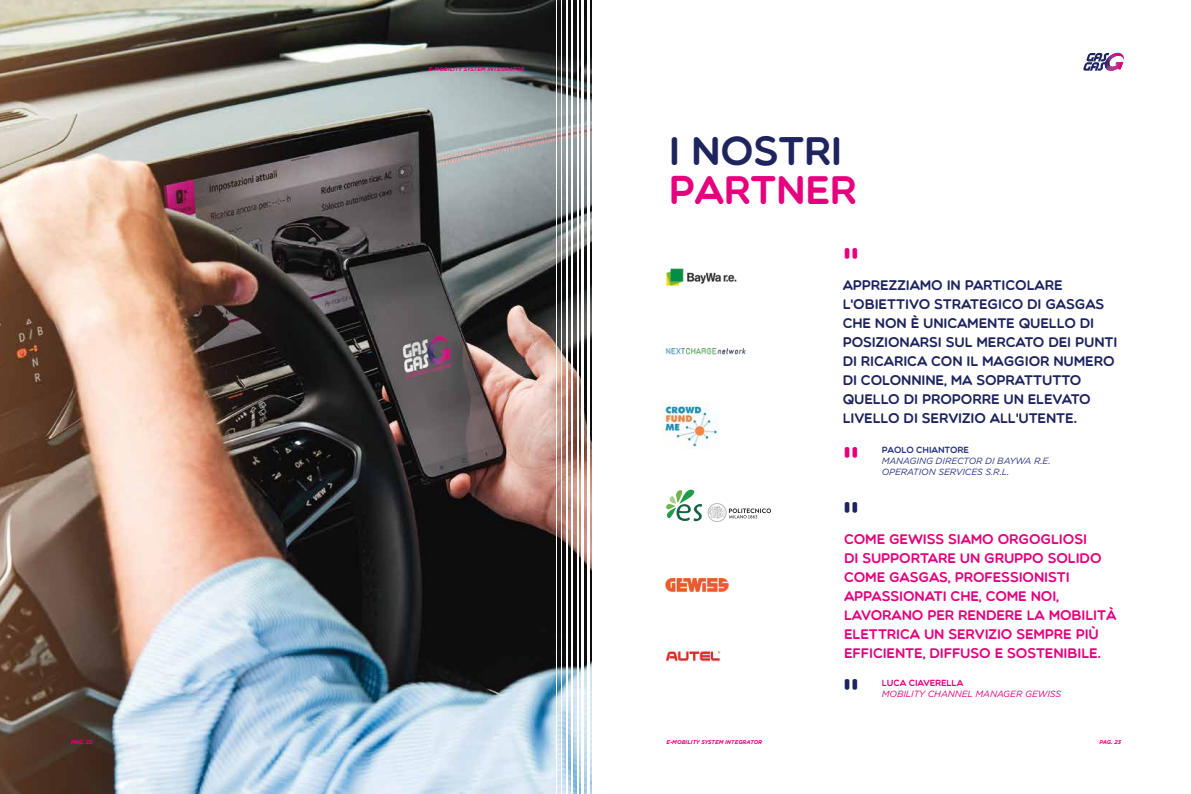
<style>
.page{position:relative;width:1191px;height:794px;background:#fff}
.page>*{position:absolute;margin:0;border:0;box-sizing:border-box;transform-origin:0 0}
.t1{font:40.2px "Multicolore";letter-spacing:-.01em;color:#1d245e}
.t2{font:40.2px "Multicolore";letter-spacing:-.01em;color:#e6007d}
.t3{font:14px/19px "Multicolore";letter-spacing:-.01em;color:#1d245e}
.t4{font:14px/19px "Multicolore";letter-spacing:-.01em;color:#e6007d}
.t5{font:italic 9px/10.8px "Gotham";letter-spacing:-.01em;color:#283583}
.t6{font:italic 9px "Gotham";letter-spacing:-.01em;color:#e6007d}
.t7{font:9px "Multicolore";letter-spacing:-.01em;color:#e6007d}
.t8{font:9px "Multicolore";letter-spacing:-.01em;color:#283583}
.t9{font:italic 700 5.5px "Gotham";color:#e6007d}
</style>
<div class="page">
<img style="left:0;top:0;width:592px;height:794px">
<svg style="left:1083px;top:53px;width:41px;height:18px"></svg>
<hr style="left:587px;top:0;width:2px;height:794px;background:#fff">
<hr style="left:581px;top:0;width:3px;height:794px;background:#fff">
<hr style="left:576px;top:0;width:2px;height:794px;background:#fff">
<hr style="left:571px;top:0;width:2px;height:794px;background:#fff">
<hr style="left:566px;top:0;width:1px;height:794px;background:#fff">
<hr style="left:561px;top:0;width:1px;height:794px;background:#fff">
<hr style="left:556px;top:0;width:1px;height:794px;background:#fff">
<img style="left:666px;top:268px;width:71px;height:18px">
<img style="left:665px;top:348px;width:81px;height:7px">
<img style="left:665px;top:578px;width:65px;height:14px">
<img style="left:666px;top:651px;width:54px;height:11px">
<img style="left:663px;top:402px;width:56px;height:46px">
<svg style="left:666px;top:489px;width:105px;height:33px"></svg>
<p class="t9" style="left:429px;top:65px;width:97px">E-MOBILITY SYSTEM INTEGRATOR</p>
<h1 class="t1" style="left:668px;top:125px;width:175px">I NOSTRI</h1>
<h1 class="t2" style="left:668px;top:164px;width:190px">PARTNER</h1>
<h1 class="t2" style="left:842px;top:237px;width:18px">"</h1>
<p class="t3" style="left:842px;top:276px;width:276px">APPREZZIAMO IN PARTICOLARE<br>L'OBIETTIVO STRATEGICO DI GASGAS<br>CHE NON È UNICAMENTE QUELLO DI<br>POSIZIONARSI SUL MERCATO DEI PUNTI<br>DI RICARICA CON IL MAGGIOR NUMERO<br>DI COLONNINE, MA SOPRATTUTTO<br>QUELLO DI PROPORRE UN ELEVATO<br>LIVELLO DI SERVIZIO ALL'UTENTE.</p>
<h1 class="t2" style="left:842px;top:435px;width:18px">"</h1>
<h1 class="t1" style="left:842px;top:491px;width:18px">"</h1>
<p class="t8" style="left:881px;top:444px;width:89px">PAOLO CHIANTORE</p>
<p class="t5" style="left:881px;top:455px;width:170px">MANAGING DIRECTOR DI BAYWA R.E.<br>OPERATION SERVICES S.R.L.</p>
<p class="t4" style="left:844px;top:529px;width:274px">COME GEWISS SIAMO ORGOGLIOSI<br>DI SUPPORTARE UN GRUPPO SOLIDO<br>COME GASGAS, PROFESSIONISTI<br>APPASSIONATI CHE, COME NOI,<br>LAVORANO PER RENDERE LA MOBILITÀ<br>ELETTRICA UN SERVIZIO SEMPRE PIÙ<br>EFFICIENTE, DIFFUSO E SOSTENIBILE.</p>
<h1 class="t1" style="left:842px;top:667px;width:18px">"</h1>
<p class="t7" style="left:881px;top:677px;width:83px">LUCA CIAVERELLA</p>
<p class="t6" style="left:881px;top:687px;width:181px">MOBILITY CHANNEL MANAGER GEWISS</p>
<p class="t9" style="left:71px;top:738px;width:23px">PAG. 22</p>
<p class="t9" style="left:1099px;top:738px;width:23px">PAG. 23</p>
<p class="t9" style="left:666px;top:738px;width:97px">E-MOBILITY SYSTEM INTEGRATOR</p>
</div>
